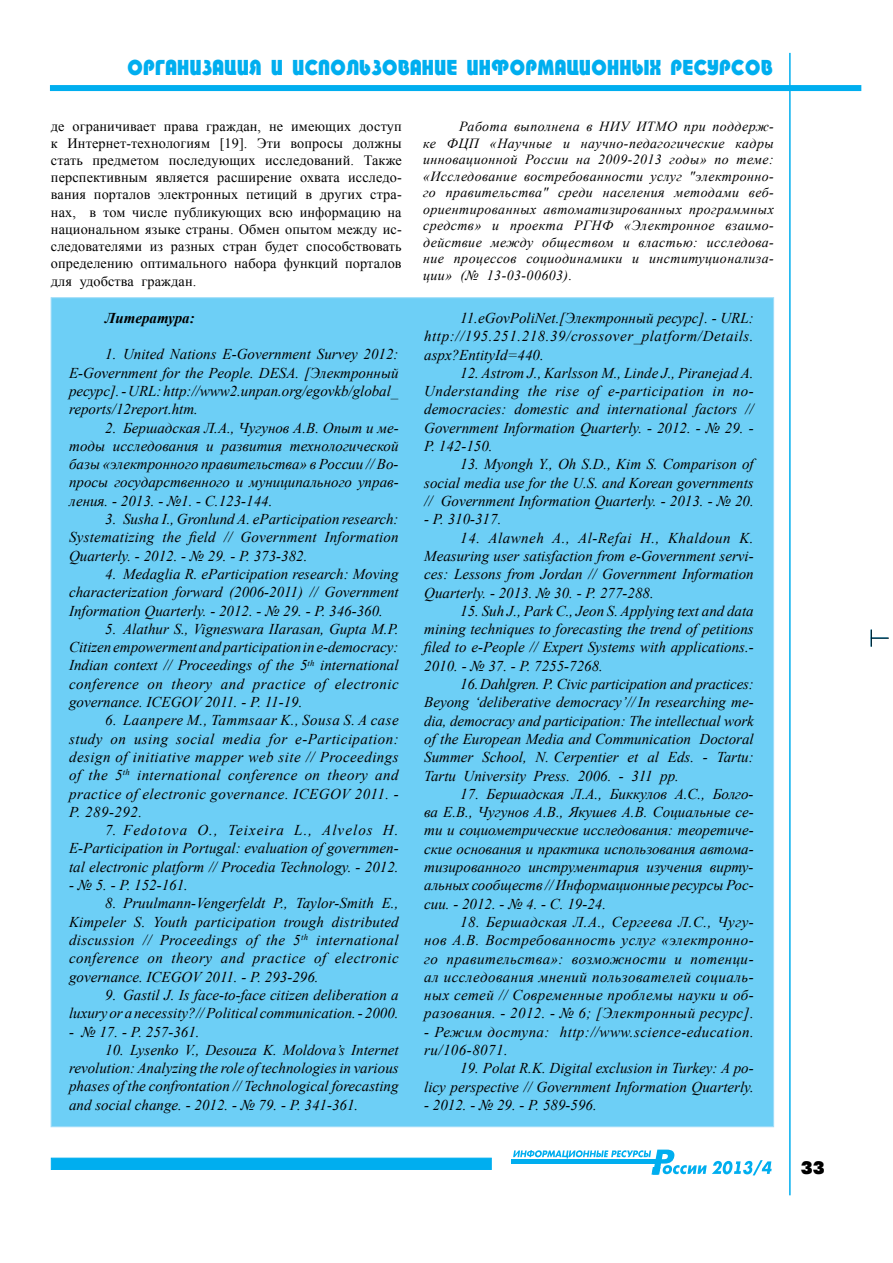
<style>
.page{position:relative;width:893px;height:1263px;background:#fff}
.page>*{position:absolute;margin:0;border:0;box-sizing:border-box;transform-origin:0 0}
.t1{font:21px "Taurus Heavy Normal";color:#00aeef;scale:.9 1}
.t2{font:18px "Futuris Extra Bold Cyrillic";color:#000}
.t3{font:italic 15px/18.3px "Times New Roman";color:#000;text-align:justify}
.t4{font:italic 15px/18.3px "Times New Roman";letter-spacing:.03em;color:#000}
.t5{font:italic 700 15px "Times New Roman";color:#000}
.t6{font:14.25px/17.2px "Times New Roman";letter-spacing:.01em;color:#000;text-align:justify}
.t7{font:italic 13.95px/16.5px "Times New Roman";letter-spacing:.03em;color:#000;text-align:justify}
</style>
<div class="page">
<div style="left:51px;top:1158px;width:441px;height:12px;background:#00aeef;border:1px solid #00aeef"></div>
<hr style="left:789px;top:53px;width:2px;height:1142px;background:#00aeef">
<div style="left:50px;top:85px;width:811px;height:6px;background:#00aeef"></div>
<div style="left:512px;top:1159px;width:146px;height:5px;background:#00aeef"></div>
<hr style="left:511px;top:1159px;width:146px;height:4px;background:#00aeef">
<svg style="left:513px;top:1149px;width:259px;height:26px"></svg>
<svg style="left:871px;top:630px;width:18px;height:17px"></svg>
<div style="left:51px;top:298px;width:723px;height:829px;background:#6dcff6;border:1px solid #9ddcf9"></div>
<h1 class="t1" style="left:127px;top:55px;width:719px">организация и использование информационных ресурсов</h1>
<p class="t6" style="left:51px;top:117px;width:352px">де ограничивает права граждан, не имеющих доступ к интернет-технологиям [19]. Эти вопросы должны стать предметом последующих исследований. Также перспективным является расширение охвата исследо&shy;вания порталов электронных петиций в других стра&shy;нах, в том числе публикующих всю информацию на национальном языке страны. Обмен опытом между ис&shy;следователями из разных стран будет способствовать определению оптимального набора функций порталов для удобства граждан.</p>
<p class="t5" style="left:105px;top:307px;width:91px">Литература:</p>
<p class="t3" style="left:69px;top:345px;width:331px;text-indent:36px">1. United Nations E-Government Survey 2012:<br>E-Government for the People. DESA. [Электронный ресурс]. - URL: http://www2.unpan.org/egovkb/global_ reports/12report.htm.</p>
<p class="t3" style="left:69px;top:418px;width:331px;text-indent:36px">2. Бершадская Л.А., Чугунов А.В. Опыт и ме&shy;тоды исследования и развития технологической базы «электронного правительства» в России // Во&shy;просы государственного и муниципального управ&shy;ления. - 2013. - №1. - С.123-144.</p>
<p class="t3" style="left:69px;top:509px;width:331px;text-indent:36px">3. Susha I., Gronlund A. eParticipation research:<br>Systematizing the field // Government Information Quarterly. - 2012. - № 29. - P. 373-382.</p>
<p class="t3" style="left:69px;top:564px;width:331px;text-indent:36px">4. Medaglia R. eParticipation research: Moving characterization forward (2006-2011) // Government Information Quarterly. - 2012. - № 29. - P. 346-360.</p>
<p class="t3" style="left:69px;top:619px;width:331px;text-indent:36px">5. Alathur S., Vigneswara IIarasan, Gupta M.P.<br>Citizen empowerment and participation in e-democracy:<br>Indian context // Proceedings of the 5<sup>th</sup> international conference on theory and practice of electronic governance. ICEGOV 2011. - P. 11-19.</p>
<p class="t3" style="left:69px;top:711px;width:331px;text-indent:36px">6. Laanpere M., Tammsaar K., Sousa S. A case study on using social media for e-Participation: design of initiative mapper web site // Proceedings of the 5<sup>th</sup> international conference on theоry and practice of electronic governance. ICEGOV 2011. - P. 289-292.</p>
<p class="t3" style="left:69px;top:821px;width:331px;text-indent:36px">7. Fedotova O., Teixeira L., Alvelos H.<br>E-Participation in Portugal: evaluation of governmen&shy;tal electronic platform // Procedia Technology. - 2012.</p>
<p class="t3" style="left:69px;top:875px;width:120px">- № 5. - P. 152-161.</p>
<p class="t3" style="left:69px;top:894px;width:331px;text-indent:36px">8. Pruulmann-Vengerfeldt P., Taylor-Smith E., Kimpeler S. Youth participation trough distributed discussion // Proceedings of the 5<sup>th</sup> international conference on theоry and practice of electronic governance. ICEGOV 2011. - P. 293-296.</p>
<p class="t3" style="left:69px;top:985px;width:331px;text-align:right">9. Gastil J. Is face-to-face citizen deliberation a luxury or a necessity?// Political communication. - 2000.</p>
<p class="t3" style="left:69px;top:1022px;width:132px">- № 17. - Р. 257-361.</p>
<p class="t3" style="left:69px;top:1040px;width:331px;text-indent:36px">10. Lysenko V., Desouza K. Moldova’s Internet revolution: Analyzing the role of technologies in various phases of the confrontation // Technological forecasting and social change. - 2012. - № 79. - P. 341-361.</p>
<p class="t7" style="left:423px;top:118px;width:352px;text-indent:36px">Работа выполнена в НИУ ИТМО при поддерж&shy;ке ФЦП «Научные и научно-педагогические кадры инновационной России на 2009-2013 годы» по теме: «Исследование востребованности услуг "электронно&shy;го правительства" среди населения методами веб&shy;ориентированных автоматизированных программных средств» и проекта РГНФ «Электронное взаимо&shy;действие между обществом и властью: исследова&shy;ние процессов социодинамики и институционализа&shy;ции» (№ 13-03-00603).</p>
<p class="t3" style="left:424px;top:308px;width:331px;text-indent:36px">11.eGovPoliNet.[Электронный ресурс]. - URL: http://195.251.218.39/crossover_platform/Details. aspx?EntityId=440.</p>
<p class="t3" style="left:424px;top:363px;width:331px;text-indent:36px">12. Astrom J., Karlsson M., Linde J., Piranejad A.<br>Understanding the rise of e-participation in no&shy;democracies: domestic and international factors // Government Information Quarterly. - 2012. - № 29. - P. 142-150.</p>
<p class="t3" style="left:424px;top:455px;width:331px;text-indent:36px">13. Myongh Y., Oh S.D., Kim S. Comparison of social media use for the U.S. and Korean governments // Government Information Quarterly. - 2013. - № 20.</p>
<p class="t3" style="left:424px;top:510px;width:79px">- P. 310-317.</p>
<p class="t3" style="left:424px;top:528px;width:331px;text-indent:36px">14. Alawneh A., Al-Refai H., Khaldoun K.<br>Measuring user satisfaction from e-Government servi&shy;ces: Lessons from Jordan // Government Information Quarterly. - 2013. № 30. - P. 277-288.</p>
<p class="t3" style="left:424px;top:601px;width:331px;text-indent:36px">15. Suh J., Park C., Jeon S. Applying text and data mining techniques to forecasting the trend of petitions filed to e-People // Expert Systems with applications.- 2010. - № 37. - P. 7255-7268.</p>
<p class="t3" style="left:424px;top:674px;width:331px;text-indent:36px">16. Dahlgren. P. Civic participation and practices:<br>Beyong ‘deliberative democracy’// In researching me&shy;dia, democracy and participation: The intellectual work of the European Media and Communication Doctoral Summer School, N. Cerpentier et al Eds. - Tartu:<br>Tartu University Press. 2006. - 311 рр.</p>
<p class="t3" style="left:424px;top:784px;width:331px;text-indent:36px">17. Бершадская Л.А., Биккулов А.С., Болго&shy;ва Е.В., Чугунов А.В., Якушев А.В. Социальные се&shy;ти и социометрические исследования: теоретиче&shy;ские основания и практика использования автома&shy;тизированного инструментария изучения вирту&shy;альных сообществ // Информационные ресурсы Рос&shy;сии. - 2012. - № 4. - С. 19-24.</p>
<p class="t3" style="left:424px;top:912px;width:331px;text-indent:36px">18. Бершадская Л.А., Сергеева Л.С., Чугу&shy;нов А.В. Востребованность услуг «электронно&shy;го правительства»: возможности и потенци&shy;ал исследования мнений пользователей социаль&shy;ных сетей // Современные проблемы науки и об&shy;разования. - 2012. - № 6; [Электронный ресурс].</p>
<p class="t4" style="left:424px;top:1022px;width:331px">- Режим доступа: http://www.science-education. ru/106-8071.</p>
<p class="t3" style="left:424px;top:1059px;width:331px;text-align:right">19. Polat R.K. Digital exclusion in Turkey: A po-<br>licy perspective // Government Information Quarterly.</p>
<p class="t3" style="left:424px;top:1095px;width:174px">- 2012. - № 29. - P. 589-596.</p>
<p class="t2" style="left:801px;top:1158px;width:26px">33</p>
</div>
